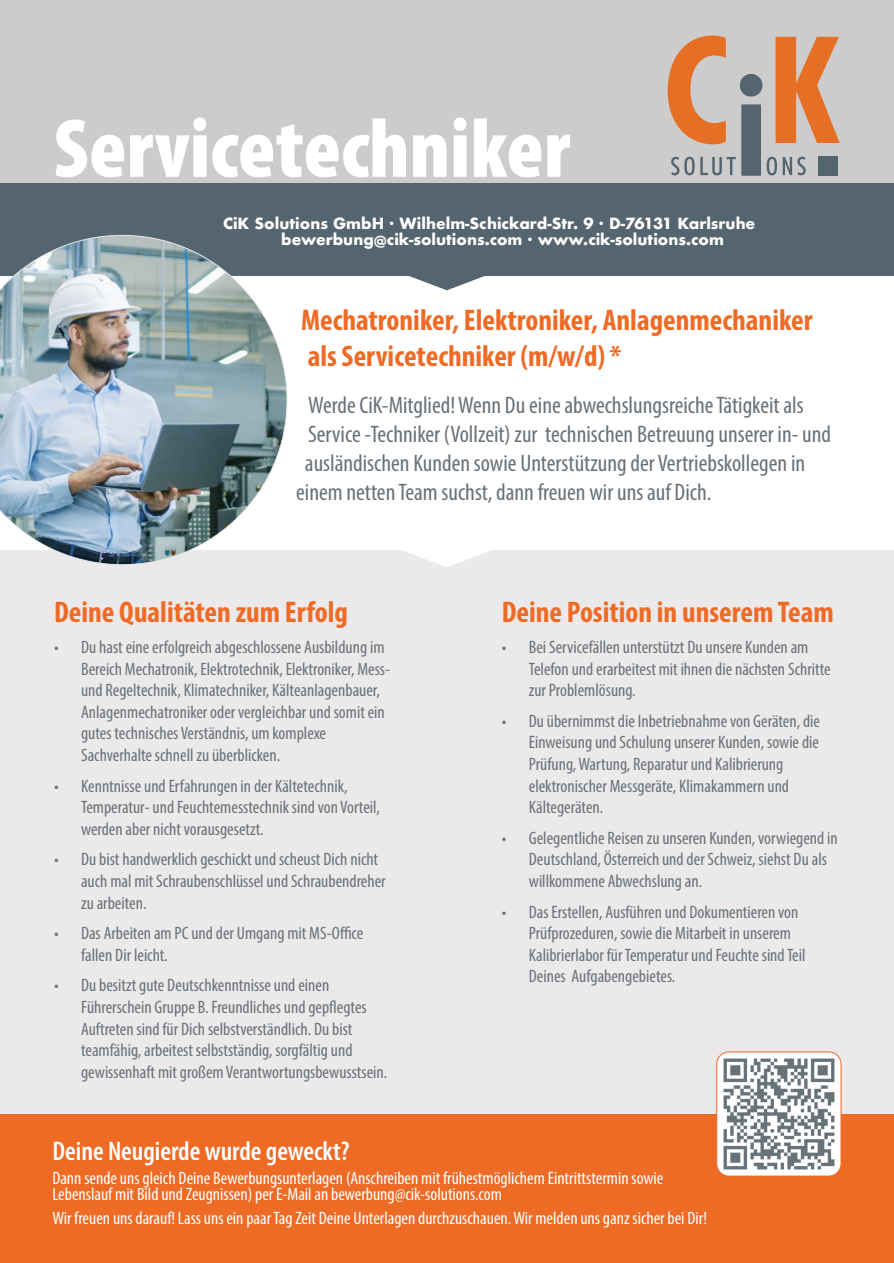
<style>
.page{position:relative;width:894px;height:1263px;background:#fff}
.page>*{position:absolute;margin:0;border:0;box-sizing:border-box;transform-origin:0 0}
.t1{font:700 condensed 30px/36px "Myriad Pro";color:#ee6b26}
.t2{font:600 condensed 27px "Myriad Pro";color:#fff}
.t3{font:condensed 24px "Myriad Pro";color:#697279}
.t4{font:condensed 18px/21.6px "Myriad Pro";color:#697279}
.t5{font:condensed 18px/16.5px "Myriad Pro";color:#fff}
.t6{font:700 15px/15.5px "Futura";color:#fff}
</style>
<div class="page">
<div style="left:0;top:550px;width:893px;height:713px;background:#ebe9e9"></div>
<div style="left:0;top:0;width:893px;height:185px;background:#ccc"></div>
<svg style="left:667px;top:36px;width:172px;height:140px"></svg>
<div style="left:817px;top:156px;width:20px;height:20px;background:#54656f"></div>
<hr style="left:0;top:183px;width:893px;height:2px;background:#54656f">
<div style="left:0;top:1114px;width:893px;height:149px;background:#ee6b26"></div>
<svg style="left:56px;top:119px;width:68px;height:58px"></svg>
<svg style="left:130px;top:117px;width:76px;height:60px"></svg>
<svg style="left:212px;top:118px;width:194px;height:59px"></svg>
<svg style="left:412px;top:135px;width:34px;height:42px"></svg>
<svg style="left:453px;top:117px;width:13px;height:60px"></svg>
<svg style="left:474px;top:118px;width:67px;height:59px"></svg>
<svg style="left:547px;top:135px;width:23px;height:42px"></svg>
<div style="left:716px;top:1051px;width:125px;height:125px;background:#fff;border:1px solid #ee6b26;border-radius:12px"></div>
<img style="left:723px;top:1059px;width:110px;height:110px">
<div style="left:0;top:185px;width:893px;height:91px;background:#54656f"></div>
<svg style="left:409px;top:276px;width:76px;height:14px"></svg>
<svg style="left:403px;top:550px;width:88px;height:17px"></svg>
<img style="left:0;top:235px;width:287px;height:330px">
<p class="t6" style="left:281px;top:217px;width:475px;text-indent:-58px">CiK Solutions GmbH · Wilhelm-Schickard-Str. 9 · D-76131 Karlsruhe bewerbung@cik-solutions.com · www.cik-solutions.com</p>
<h1 class="t1" style="left:301px;top:305px;width:513px">Mechatroniker, Elektroniker, Anlagenmechaniker als Servicetechniker (m/w/d) *</h1>
<h3 class="t3" style="left:308px;top:395px;width:496px">Werde CiK-Mitglied!Wenn Du eine abwechslungsreiche Tätigkeit als</h3>
<h3 class="t3" style="left:308px;top:424px;width:524px">Service -Techniker (Vollzeit) zur technischen Betreuung unserer in- und</h3>
<h3 class="t3" style="left:305px;top:453px;width:501px">ausländischen Kunden sowie Unterstützung der Vertriebskollegen in</h3>
<h3 class="t3" style="left:296px;top:482px;width:416px">einem netten Team suchst, dann freuen wir uns auf Dich.</h3>
<h1 class="t1" style="left:54px;top:597px;width:295px">Deine Qualitäten zum Erfolg</h1>
<p class="t4" style="left:81px;top:638px;width:310px;text-indent:-27px">• Du hast eine erfolgreich abgeschlossene Ausbildung im Bereich Mechatronik, Elektrotechnik, Elektroniker, Mess&shy;und Regeltechnik, Klimatechniker, Kälteanlagenbauer, Anlagenmechatroniker oder vergleichbar und somit ein gutes technisches Verständnis, um komplexe Sachverhalte schnell zu überblicken.</p>
<p class="t4" style="left:81px;top:776px;width:300px;text-indent:-27px">• Kenntnisse und Erfahrungen in der Kältetechnik,<br>Temperatur- und Feuchtemesstechnik sind von Vorteil, werden aber nicht vorausgesetzt.</p>
<p class="t4" style="left:81px;top:850px;width:306px;text-indent:-27px">• Du bist handwerklich geschickt und scheust Dich nicht auch mal mit Schraubenschlüssel und Schraubendreher zu arbeiten.</p>
<p class="t4" style="left:81px;top:924px;width:284px;text-indent:-27px">• Das Arbeiten am PC und der Umgang mit MS-Office fallen Dir leicht.</p>
<p class="t4" style="left:81px;top:976px;width:308px;text-indent:-27px">• Du besitzt gute Deutschkenntnisse und einen Führerschein Gruppe B. Freundliches und gepflegtes Auftreten sind für Dich selbstverständlich. Du bist teamfähig, arbeitest selbstständig, sorgfältig und gewissenhaft mit großem Verantwortungsbewusstsein.</p>
<h1 class="t1" style="left:501px;top:597px;width:333px">Deine Position in unserem Team</h1>
<p class="t4" style="left:528px;top:638px;width:303px;text-indent:-27px">• Bei Servicefällen unterstützt Du unsere Kunden am<br>Telefon und erarbeitest mit ihnen die nächsten Schritte zur Problemlösung.</p>
<p class="t4" style="left:528px;top:711px;width:293px;text-indent:-27px">• Du übernimmst die Inbetriebnahme von Geräten, die Einweisung und Schulung unserer Kunden, sowie die Prüfung,Wartung, Reparatur und Kalibrierung elektronischer Messgeräte, Klimakammern und Kältegeräten.</p>
<p class="t4" style="left:528px;top:828px;width:310px;text-indent:-27px">• Gelegentliche Reisen zu unseren Kunden, vorwiegend in<br>Deutschland, Österreich und der Schweiz, siehst Du als willkommene Abwechslung an.</p>
<p class="t4" style="left:528px;top:902px;width:278px;text-indent:-27px">• Das Erstellen, Ausführen und Dokumentieren von Prüfprozeduren, sowie die Mitarbeit in unserem Kalibrierlabor für Temperatur und Feuchte sind Teil Deines Aufgabengebietes.</p>
<h2 class="t2" style="left:52px;top:1139px;width:298px">Deine Neugierde wurde geweckt?</h2>
<p class="t5" style="left:52px;top:1171px;width:612px">Dann sende uns gleich Deine Bewerbungsunterlagen (Anschreiben mit frühestmöglichem Eintrittstermin sowie<br>Lebenslauf mit Bild und Zeugnissen) per E-Mail an bewerbung@cik-solutions.com</p>
<p class="t5" style="left:52px;top:1211px;width:656px">Wir freuen uns darauf! Lass uns ein paar Tag Zeit Deine Unterlagen durchzuschauen.Wir melden uns ganz sicher bei Dir!</p>
</div>
